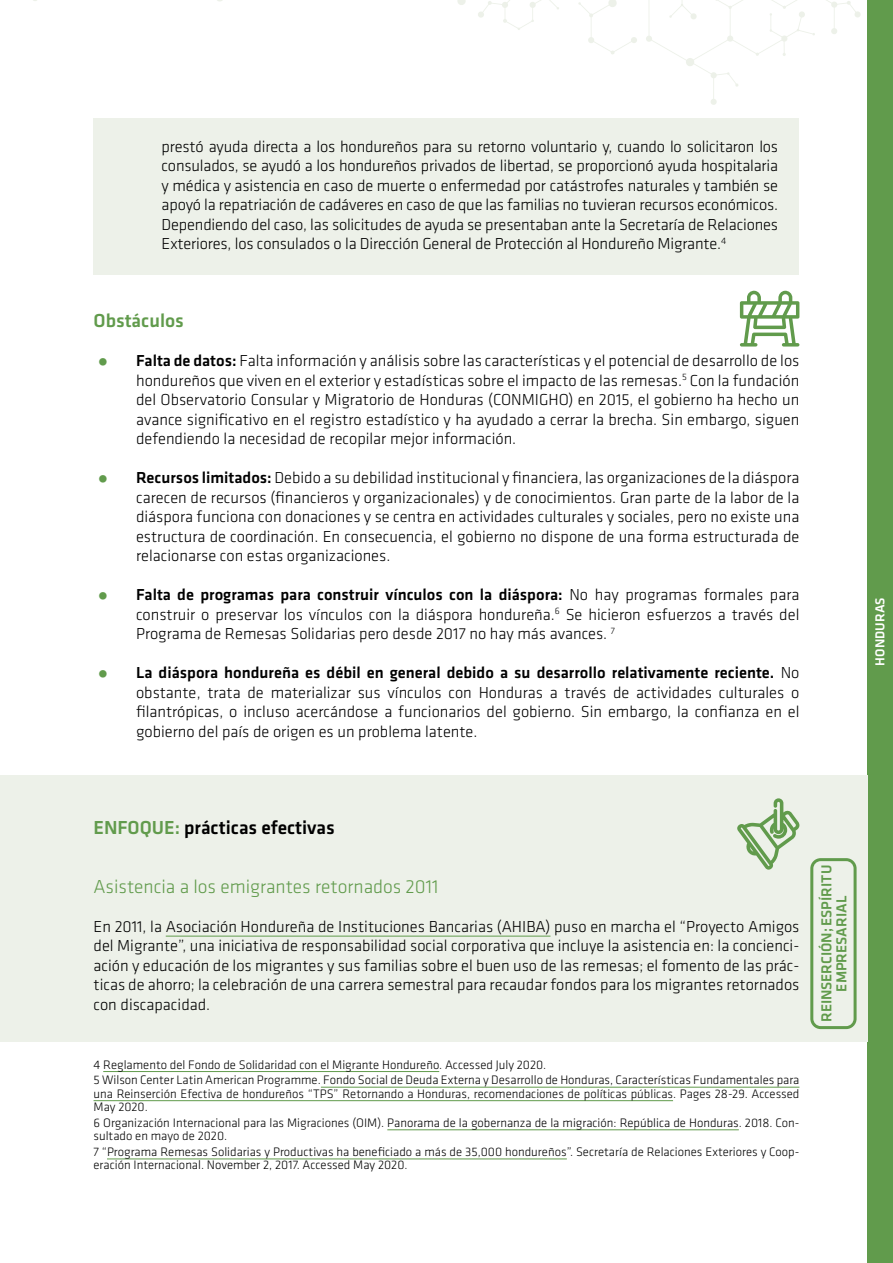
<style>
.page{position:relative;width:893px;height:1263px;background:#fff}
.page>*{position:absolute;margin:0;border:0;box-sizing:border-box;transform-origin:0 0}
.t1{font:300 19.5px "Klavika";color:#619b4c}
.t2{font:500 19.5px "Klavika";color:#000}
.t3{font:500 19.5px "Klavika";color:#619b4c}
.t4{font:300 16.5px/19.5px "Klavika";color:#000;text-align:justify}
.t5{font:500 15px/15px "Klavika";color:#619b4c;text-align:center}
.t6{font:500 13.5px "Klavika";color:#fff}
.t7{font:300 12.75px/13.5px "Klavika";color:#000}
.s1{color:#619b4c}
.s2{font-weight:500}
</style>
<div class="page">
<div style="left:867px;top:0;width:26px;height:1263px;background:#619b4c"></div>
<svg style="left:578px;top:0;width:59px;height:54px"></svg>
<svg style="left:457px;top:0;width:102px;height:30px"></svg>
<svg style="left:646px;top:0;width:215px;height:105px"></svg>
<div style="left:0;top:776px;width:867px;height:266px;background:#edf1e9"></div>
<svg style="left:737px;top:798px;width:63px;height:72px"></svg>
<svg style="left:810px;top:858px;width:47px;height:171px"></svg>
<div style="left:94px;top:118px;width:705px;height:156px;background:#edf1e9"></div>
<hr style="left:166px;top:936px;width:384px;height:1px;background:#619b4c">
<hr style="left:103px;top:1071px;width:336px;height:1px;background:#619b4c">
<hr style="left:321px;top:1087px;width:478px;height:1px;background:#619b4c">
<hr style="left:94px;top:1100px;width:579px;height:1px;background:#619b4c">
<hr style="left:387px;top:1129px;width:352px;height:1px;background:#619b4c">
<hr style="left:107px;top:1159px;width:460px;height:1px;background:#619b4c">
<svg style="left:740px;top:290px;width:59px;height:57px"></svg>
<p class="t4" style="left:162px;top:136px;width:618px">prestó ayuda directa a los hondureños para su retorno voluntario y, cuando lo solicitaron los consulados, se ayudó a los hondureños privados de libertad, se proporcionó ayuda hospitalaria y médica y asistencia en caso de muerte o enfermedad por catástrofes naturales y también se apoyó la repatriación de cadáveres en caso de que las familias no tuvieran recursos económicos.<br>Dependiendo del caso, las solicitudes de ayuda se presentaban ante la Secretaría de Relaciones Exteriores, los consulados o la Dirección General de Protección al Hondureño Migrante.<sup>4</sup></p>
<p class="t3" style="left:94px;top:307px;width:92px">Obstáculos</p>
<p class="t4" style="left:136px;top:351px;width:665px;text-indent:-43px"><span class="s1">•</span> <span class="s2">Falta de datos:</span> Falta información y análisis sobre las características y el potencial de desarrollo de los hondureños que viven en el exterior y estadísticas sobre el impacto de las remesas.<sup>5</sup> Con la fundación del Observatorio Consular y Migratorio de Honduras (CONMIGHO) en 2015, el gobierno ha hecho un avance significativo en el registro estadístico y ha ayudado a cerrar la brecha. Sin embargo, siguen defendiendo la necesidad de recopilar mejor información.</p>
<p class="t4" style="left:136px;top:468px;width:665px;text-indent:-43px"><span class="s1">•</span> <span class="s2">Recursos limitados:</span> Debido a su debilidad institucional y financiera, las organizaciones de la diáspora carecen de recursos (financieros y organizacionales) y de conocimientos. Gran parte de la labor de la diáspora funciona con donaciones y se centra en actividades culturales y sociales, pero no existe una estructura de coordinación. En consecuencia, el gobierno no dispone de una forma estructurada de relacionarse con estas organizaciones.</p>
<p class="t4" style="left:136px;top:585px;width:665px;text-indent:-43px"><span class="s1">•</span> <span class="s2">Falta de programas para construir vínculos con la diáspora:</span> No hay programas formales para construir o preservar los vínculos con la diáspora hondureña.<sup>6</sup> Se hicieron esfuerzos a través del Programa de Remesas Solidarias pero desde 2017 no hay más avances. <sup>7</sup></p>
<p class="t4" style="left:136px;top:663px;width:665px;text-indent:-43px"><span class="s1">•</span> <span class="s2">La diáspora hondureña es débil en general debido a su desarrollo relativamente reciente.</span> No obstante, trata de materializar sus vínculos con Honduras a través de actividades culturales o filantrópicas, o incluso acercándose a funcionarios del gobierno. Sin embargo, la confianza en el gobierno del país de origen es un problema latente.</p>
<p class="t6" style="left:871px;top:665px;width:70px;rotate:-90deg">HONDURAS</p>
<p class="t2" style="left:94px;top:814px;width:243px"><span class="s1">ENFOQUE:</span> prácticas efectivas</p>
<p class="t1" style="left:94px;top:874px;width:347px">Asistencia a los emigrantes retornados 2011</p>
<p class="t4" style="left:94px;top:916px;width:707px">En 2011, la Asociación Hondureña de Instituciones Bancarias (AHIBA) puso en marcha el “Proyecto Amigos del Migrante”, una iniciativa de responsabilidad social corporativa que incluye la asistencia en: la concienci&shy;ación y educación de los migrantes y sus familias sobre el buen uso de las remesas; el fomento de las prác&shy;ticas de ahorro; la celebración de una carrera semestral para recaudar fondos para los migrantes retornados con discapacidad.</p>
<p class="t7" style="left:94px;top:1056px;width:707px;line-height:15.6px">4 Reglamento del Fondo de Solidaridad con el Migrante Hondureño. Accessed July 2020.<br>5 Wilson Center Latin American Programme. Fondo Social de Deuda Externa y Desarrollo de Honduras, Características Fundamentales para</p>
<p class="t7" style="left:94px;top:1086px;width:707px">una Reinserción Efectiva de hondureños “TPS” Retornando a Honduras, recomendaciones de políticas públicas. Pages 28-29. Accessed<br>May 2020.</p>
<p class="t7" style="left:94px;top:1116px;width:707px">6 Organización Internacional para las Migraciones (OIM). Panorama de la gobernanza de la migración: República de Honduras. 2018. Con&shy;sultado en mayo de 2020.</p>
<p class="t7" style="left:94px;top:1145px;width:707px">7 “Programa Remesas Solidarias y Productivas ha beneficiado a más de 35,000 hondureños”. Secretaría de Relaciones Exteriores y Coop&shy;eración Internacional. November 2, 2017. Accessed May 2020.</p>
<p class="t5" style="left:819px;top:1022px;width:159px;rotate:-90deg">REINSERCIÓN; ESPÍRITU<br>EMPRESARIAL</p>
</div>
